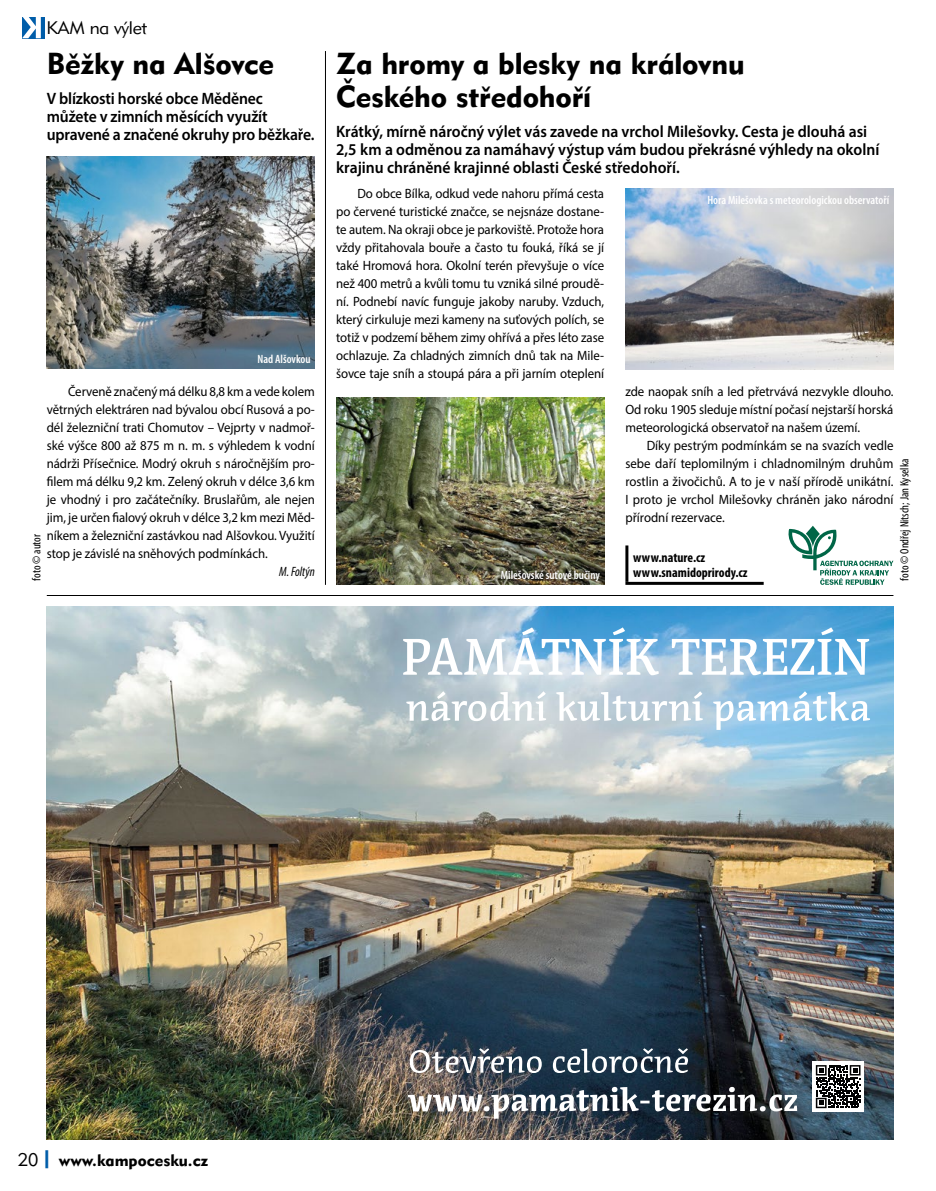
<style>
.page{position:relative;width:936px;height:1191px;background:#fff}
.page>*{position:absolute;margin:0;border:0;box-sizing:border-box;transform-origin:0 0}
._3-titulek{font:900 30px/33px "Geometric 415";letter-spacing:-.005em;color:#000}
.t1{font:300 18px "Geometric 415";letter-spacing:-.01em;color:#000}
._4-perex{font:600 16.5px/18px "Myriad Pro";color:#000;scale:.95 1}
.t2{font:900 16.5px "Geometric 415";color:#000}
._7-text{font:13.5px/18px "Myriad Pro";letter-spacing:-.005em;color:#000;text-align:justify;scale:.95 1}
._9-kontakt{font:700 condensed 13.5px "Myriad Pro";color:#000}
._8-podpis{font:italic condensed 13.5px "Myriad Pro";color:#000;scale:.95 1}
._2-popisek_white{font:600 condensed 12px "Myriad Pro";color:#fff}
._1-zdroj{font:condensed 12px "Myriad Pro";color:#000}
.s1{font-weight:300;font-size:18px}
.s2{font-size:18px;color:#005da9}
</style>
<div class="page">
<hr style="left:625px;top:545px;width:3px;height:37px;background:#000">
<hr style="left:625px;top:582px;width:138px;height:3px;background:#000">
<img style="left:47px;top:606px;width:846px;height:534px">
<img style="left:47px;top:156px;width:268px;height:213px">
<img style="left:625px;top:188px;width:268px;height:181px">
<img style="left:336px;top:398px;width:268px;height:187px">
<svg style="left:403px;top:627px;width:466px;height:48px"></svg>
<svg style="left:406px;top:691px;width:464px;height:39px"></svg>
<svg style="left:410px;top:1048px;width:278px;height:25px"></svg>
<img style="left:408px;top:1086px;width:389px;height:32px">
<div style="left:812px;top:1061px;width:51px;height:50px;background:#fff"></div>
<svg style="left:815px;top:1065px;width:45px;height:43px"></svg>
<svg style="left:788px;top:526px;width:105px;height:59px"></svg>
<hr style="left:47px;top:595px;width:846px;height:1px;background:#000">
<div style="left:22px;top:17px;width:22px;height:21px;background:#005da9"></div>
<svg style="left:22px;top:17px;width:19px;height:21px"></svg>
<hr style="left:325px;top:51px;width:1px;height:534px;background:#000">
<h2 class="t1" style="left:46px;top:17px;width:102px">KAM na výlet</h2>
<p class="_3-titulek" style="left:47px;top:46px;width:229px">Běžky na Alšovce</p>
<p class="_4-perex" style="left:47px;top:89px;width:283px">V blízkosti horské obce Měděnec můžete v zimních měsících využít upravené a značené okruhy pro běžkaře.</p>
<p class="_2-popisek_white" style="left:257px;top:351px;width:55px">Nad Alšovkou</p>
<p class="_7-text" style="left:47px;top:382px;width:283px;text-indent:21px">Červeně značený má délku 8,8 km a vede kolem větrných elektráren nad bývalou obcí Rusová a po&shy;dél železniční trati Chomutov – Vejprty v nadmoř&shy;ské výšce 800 až 875 m n. m. s výhledem k vodní nádrži Přísečnice. Modrý okruh s náročnějším pro&shy;filem má délku 9,2 km. Zelený okruh v délce 3,6 km je vhodný i pro začátečníky. Bruslařům, ale nejen jim, je určen fialový okruh v délce 3,2 km mezi Měd&shy;níkem a železniční zastávkou nad Alšovkou. Využití stop je závislé na sněhových podmínkách.</p>
<p class="_8-podpis" style="left:279px;top:563px;width:39px">M. Foltýn</p>
<p class="_1-zdroj" style="left:29px;top:580px;width:48px;rotate:-90deg">foto © autor</p>
<p class="_3-titulek" style="left:336px;top:46px;width:410px">Za hromy a blesky na královnu<br>Českého středohoří</p>
<p class="_4-perex" style="left:336px;top:122px;width:573px">Krátký, mírně náročný výlet vás zavede na vrchol Milešovky. Cesta je dlouhá asi<br>2,5 km a odměnou za namáhavý výstup vám budou překrásné výhledy na okolní krajinu chráněné krajinné oblasti České středohoří.</p>
<p class="_7-text" style="left:336px;top:184px;width:284px;text-indent:21px">Do obce Bílka, odkud vede nahoru přímá cesta po červené turistické značce, se nejsnáze dostane&shy;te autem. Na okraji obce je parkoviště. Protože hora vždy přitahovala bouře a často tu fouká, říká se jí také Hromová hora. Okolní terén převyšuje o více než 400 metrů a kvůli tomu tu vzniká silné proudě&shy;ní. Podnebí navíc funguje jakoby naruby. Vzduch, který cirkuluje mezi kameny na suťových polích, se totiž v podzemí během zimy ohřívá a přes léto zase ochlazuje. Za chladných zimních dnů tak na Mile&shy;šovce taje sníh a stoupá pára a při jarním oteplení</p>
<p class="_7-text" style="left:625px;top:382px;width:283px">zde naopak sníh a led přetrvává nezvykle dlouho.<br>Od roku 1905 sleduje místní počasí nejstarší horská meteorologická observatoř na našem území.</p>
<p class="_7-text" style="left:625px;top:436px;width:284px;text-indent:21px">Díky pestrým podmínkám se na svazích vedle sebe daří teplomilným i chladnomilným druhům rostlin a živočichů. A to je v naší přírodě unikátní.<br>I proto je vrchol Milešovky chráněn jako národní přírodní rezervace.</p>
<p class="_2-popisek_white" style="left:707px;top:192px;width:183px">Hora Milešovka s meteorologickou observatoří</p>
<p class="_1-zdroj" style="left:897px;top:580px;width:123px;rotate:-90deg">foto © Ondřej Nitsch; Jan Kyselka</p>
<p class="_9-kontakt" style="left:633px;top:549px;width:73px">www.nature.cz</p>
<p class="_9-kontakt" style="left:633px;top:564px;width:116px">www.snamidoprirody.cz</p>
<p class="_2-popisek_white" style="left:501px;top:567px;width:101px">Milešovské suťové bučiny</p>
<p class="t2" style="left:18px;top:1150px;width:192px"><span class="s1">20</span><span class="s2">|</span> www.kampocesku.cz</p>
</div>
